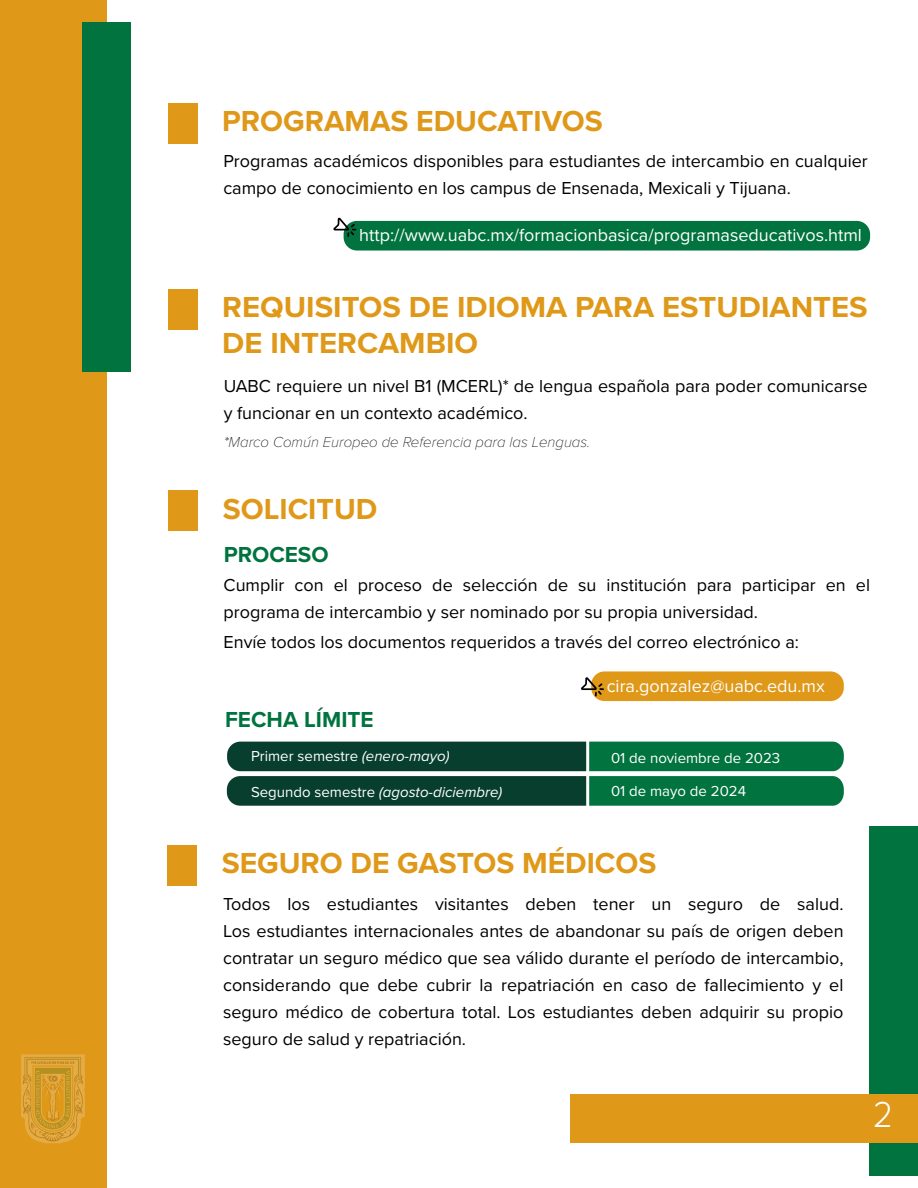
<style>
.page{position:relative;width:918px;height:1188px;background:#fff}
.page>*{position:absolute;margin:0;border:0;box-sizing:border-box;transform-origin:0 0}
.t1{font:300 37.5px "Proxima Nova";color:#fff;scale:.91 1}
.t2{font:700 30px/36px "Proxima Nova";color:#df9818}
.t3{font:700 22.5px "Proxima Nova";color:#00733f}
.t4{font:18px/27px "Proxima Nova";color:#000}
.t5{font:18px "Proxima Nova";color:#fff}
.t6{font:15px "Proxima Nova";color:#fff}
.t7{font:italic 100 15px "Proxima Nova";color:#000}
.t8{font:italic 15px "Proxima Nova";color:#fff}
.s1{font-style:italic}
.s2{font-style:normal}
</style>
<div class="page">
<div style="left:0;top:0;width:106px;height:1188px;background:#df9818"></div>
<img style="left:21px;top:1054px;width:64px;height:90px">
<div style="left:168px;top:103px;width:29px;height:40px;background:#df9818"></div>
<div style="left:168px;top:289px;width:29px;height:40px;background:#df9818"></div>
<div style="left:169px;top:491px;width:29px;height:40px;background:#df9818"></div>
<svg style="left:227px;top:742px;width:617px;height:64px;background:#1a6346"></svg>
<hr style="left:586px;top:721px;width:3px;height:103px;background:#fff">
<div style="left:167px;top:845px;width:30px;height:40px;background:#df9818"></div>
<div style="left:870px;top:826px;width:48px;height:350px;background:#00733f"></div>
<div style="left:571px;top:1094px;width:347px;height:48px;background:#df9818"></div>
<div style="left:82px;top:22px;width:49px;height:350px;background:#00733f"></div>
<div style="left:344px;top:221px;width:526px;height:30px;background:#00733f;border-radius:13px"></div>
<svg style="left:333px;top:218px;width:23px;height:19px"></svg>
<div style="left:591px;top:671px;width:253px;height:30px;background:#df9818;border-radius:13px"></div>
<svg style="left:581px;top:677px;width:23px;height:19px"></svg>
<h2 class="t2" style="left:222px;top:103px;width:382px">PROGRAMAS EDUCATIVOS</h2>
<p class="t4" style="left:223px;top:147px;width:646px">Programas académicos disponibles para estudiantes de intercambio en cualquier campo de conocimiento en los campus de Ensenada, Mexicali y Tijuana.</p>
<p class="t5" style="left:359px;top:222px;width:504px">http://www.uabc.mx/formacionbasica/programaseducativos.html</p>
<h2 class="t2" style="left:222px;top:288px;width:647px">REQUISITOS DE IDIOMA PARA ESTUDIANTES<br>DE INTERCAMBIO</h2>
<p class="t4" style="left:224px;top:372px;width:646px">UABC requiere un nivel B1 (MCERL)* de lengua española para poder comunicarse y funcionar en un contexto académico.</p>
<p class="t7" style="left:224px;top:431px;width:368px">*Marco Común Europeo de Referencia para las Lenguas.</p>
<h2 class="t2" style="left:223px;top:490px;width:156px">SOLICITUD</h2>
<p class="t3" style="left:224px;top:538px;width:107px">PROCESO</p>
<p class="t4" style="left:224px;top:570px;width:648px">Cumplir con el proceso de selección de su institución para participar en el programa de intercambio y ser nominado por su propia universidad.</p>
<p class="t4" style="left:224px;top:627px;width:577px">Envíe todos los documentos requeridos a través del correo electrónico a:</p>
<p class="t3" style="left:225px;top:703px;width:150px">FECHA LÍMITE</p>
<p class="t6" style="left:251px;top:745px;width:200px">Primer semestre <span class="s1">(enero-mayo)</span></p>
<p class="t8" style="left:251px;top:781px;width:253px"><span class="s2">Segundo semestre</span> (agosto-diciembre)</p>
<p class="t5" style="left:607px;top:672px;width:220px">cira.gonzalez@uabc.edu.mx</p>
<p class="t6" style="left:611px;top:747px;width:171px">01 de noviembre de 2023</p>
<p class="t6" style="left:611px;top:780px;width:137px">01 de mayo de 2024</p>
<h2 class="t2" style="left:222px;top:844px;width:436px">SEGURO DE GASTOS MÉDICOS</h2>
<p class="t4" style="left:223px;top:890px;width:622px;text-align:justify">Todos los estudiantes visitantes deben tener un seguro de salud.<br>Los estudiantes internacionales antes de abandonar su país de origen deben contratar un seguro médico que sea válido durante el período de intercambio, considerando que debe cubrir la repatriación en caso de fallecimiento y el seguro médico de cobertura total. Los estudiantes deben adquirir su propio seguro de salud y repatriación.</p>
<h1 class="t1" style="left:873px;top:1086px;width:23px">2</h1>
</div>
